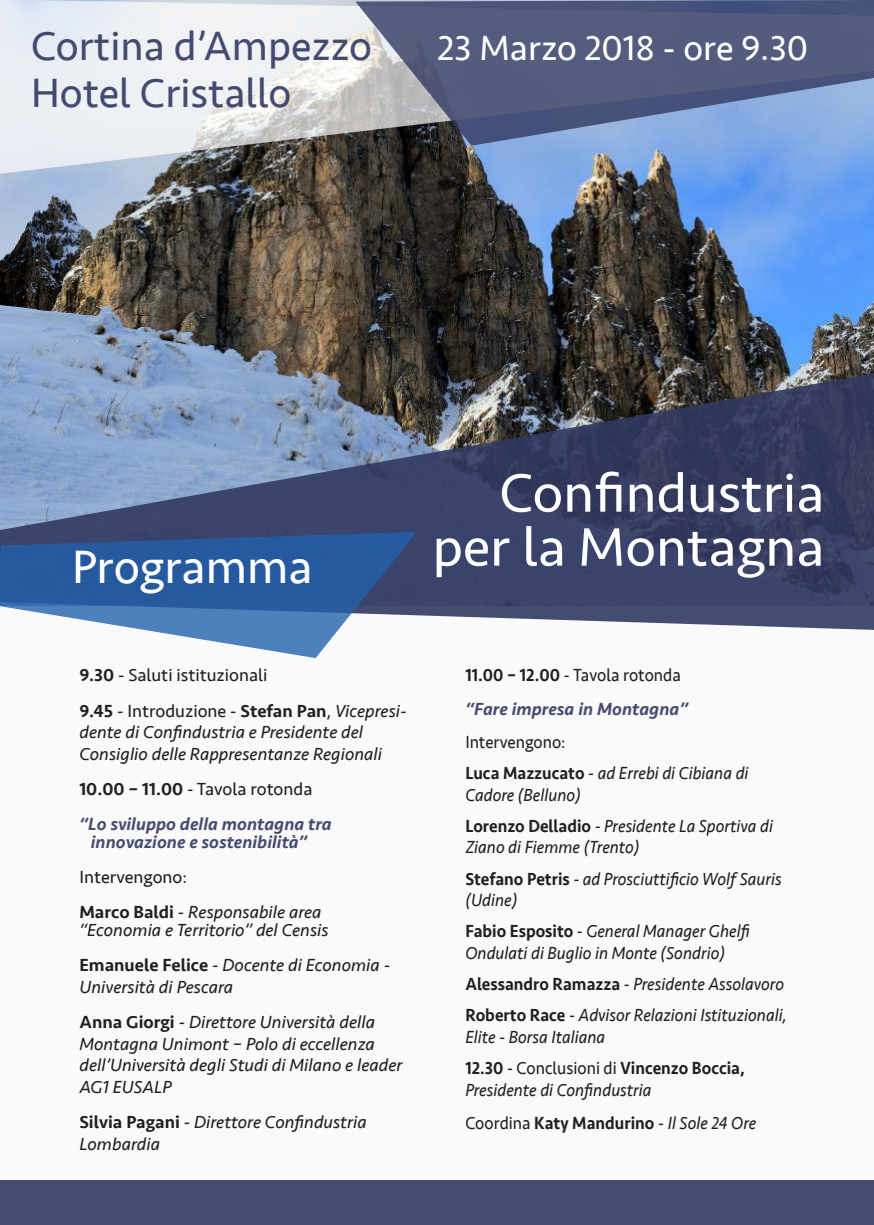
<style>
.page{position:relative;width:874px;height:1225px;background:#fff}
.page>*{position:absolute;margin:0;border:0;box-sizing:border-box;transform-origin:0 0}
.t1{font:56px/54px "Seravek";color:#fff;text-align:right}
.t2{font:48px "Seravek";color:#fff}
.t3{font:42px/46.4px "Seravek";color:rgb(50 57 97/.9)}
.t4{font:36px "Seravek";color:#fff}
.t5{font:italic 18px/31.2px "Seravek";color:#231f20;scale:.93 1}
.t6{font:italic 18px/21.6px "Seravek";color:#231f20}
.t7{font:italic 500 18px/35.2px "Seravek";color:rgb(50 57 97/.9)}
.t8{font:18px/35.2px "Seravek";color:#231f20}
.t9{font:500 18px/31.2px "Seravek";color:#231f20;scale:.93 1}
.s1{font-weight:500}
.s2{font-style:italic}
.s3{font-style:normal;color:#231f20}
.s4{font-weight:400;font-style:normal;color:#231f20}
.s5{font-style:normal}
.s6{font-weight:500;font-style:normal}
.s7{font-weight:400;font-style:italic}
.s8{font-weight:400}
</style>
<div class="page">
<div style="left:0;top:571px;width:873px;height:654px;background:#fafafa"></div>
<img style="left:0;top:174px;width:873px;height:199px">
<svg style="left:0;top:373px;width:873px;height:257px;background:#535d7d"></svg>
<svg style="left:0;top:0;width:873px;height:174px;fill:#eaeef4"></svg>
<svg style="left:355px;top:0;width:518px;height:146px;background:#657193"></svg>
<svg style="left:0;top:532px;width:416px;height:126px;fill:#285a9e"></svg>
<div style="left:0;top:1180px;width:873px;height:45px;background:#464c70"></div>
<h3 class="t3" style="left:31px;top:23px;width:342px">Cortina d’Ampezzo<br>Hotel Cristallo</h3>
<h3 class="t4" style="left:437px;top:20px;width:372px">23 Marzo 2018 - ore 9.30</h3>
<h2 class="t2" style="left:72px;top:530px;width:242px">Programma</h2>
<p class="t8" style="left:79px;top:657px;width:328px"><span class="s1">9.30</span> - Saluti istituzionali<br><span class="s1">9.45</span> - Introduzione - <span class="s1">Stefan Pan</span>, <span class="s2">Vicepresi-</span></p>
<p class="t6" style="left:79px;top:721px;width:304px">dente di Confindustria e Presidente del<br>Consiglio delle Rappresentanze Regionali</p>
<p class="t7" style="left:79px;top:771px;width:254px"><span class="s3">10.00 – 11.00</span> <span class="s4">- Tavola rotonda </span>“Lo sviluppo della montagna tra</p>
<p class="t7" style="left:91px;top:824px;width:218px">innovazione e sostenibilità”</p>
<p class="t6" style="left:79px;top:859px;width:243px;line-height:35.2px"><span class="s5">Intervengono:<br></span><span class="s6">Marco Baldi</span> <span class="s5">-</span> Responsabile area</p>
<p class="t6" style="left:79px;top:912px;width:312px;line-height:35.2px">“Economia e Territorio” del Censis<br><span class="s6">Emanuele Felice</span> <span class="s5">-</span> Docente di Economia -</p>
<p class="t6" style="left:79px;top:969px;width:297px;line-height:35.2px">Università di Pescara<br><span class="s6">Anna Giorgi</span> <span class="s5">-</span> Direttore Università della</p>
<p class="t6" style="left:79px;top:1032px;width:324px">Montagna Unimont – Polo di eccellenza dell’Università degli Studi di Milano e leader<br>AG1 EUSALP</p>
<p class="t6" style="left:79px;top:1111px;width:289px"><span class="s6">Silvia Pagani</span> <span class="s5">-</span> Direttore Confindustria<br>Lombardia</p>
<h1 class="t1" style="left:432px;top:466px;width:393px">Confindustria per la Montagna</h1>
<p class="t7" style="left:465px;top:659px;width:224px;line-height:33.2px"><span class="s3">11.00 – 12.00</span> <span class="s4">- Tavola rotonda </span>“Fare impresa in Montagna”</p>
<p class="t5" style="left:465px;top:726px;width:306px"><span class="s5">Intervengono:<br></span><span class="s6">Luca Mazzucato</span> <span class="s5">-</span> ad Errebi di Cibiana di</p>
<p class="t5" style="left:465px;top:779px;width:332px">Cadore (Belluno)<br><span class="s6">Lorenzo Delladio</span> - Presidente La Sportiva di</p>
<p class="t5" style="left:465px;top:831px;width:341px">Ziano di Fiemme (Trento)<br><span class="s6">Stefano Petris</span> - ad Prosciuttificio Wolf Sauris</p>
<p class="t5" style="left:465px;top:884px;width:310px">(Udine)<br><span class="s6">Fabio Esposito</span> - General Manager Ghelfi</p>
<p class="t5" style="left:465px;top:937px;width:347px">Ondulati di Buglio in Monte (Sondrio)<br><span class="s6">Alessandro Ramazza</span> <span class="s5">-</span> Presidente Assolavoro<br><span class="s6">Roberto Race</span> - Advisor Relazioni Istituzionali,</p>
<p class="t9" style="left:465px;top:1021px;width:302px"><span class="s7">Elite - Borsa Italiana<br></span>12.30 <span class="s8">- Conclusioni di</span> Vincenzo Boccia,</p>
<p class="t5" style="left:465px;top:1073px;width:314px;line-height:33.2px">Presidente di Confindustria<br><span class="s5">Coordina</span> <span class="s6">Katy Mandurino</span> <span class="s5">-</span> Il Sole 24 Ore</p>
</div>
